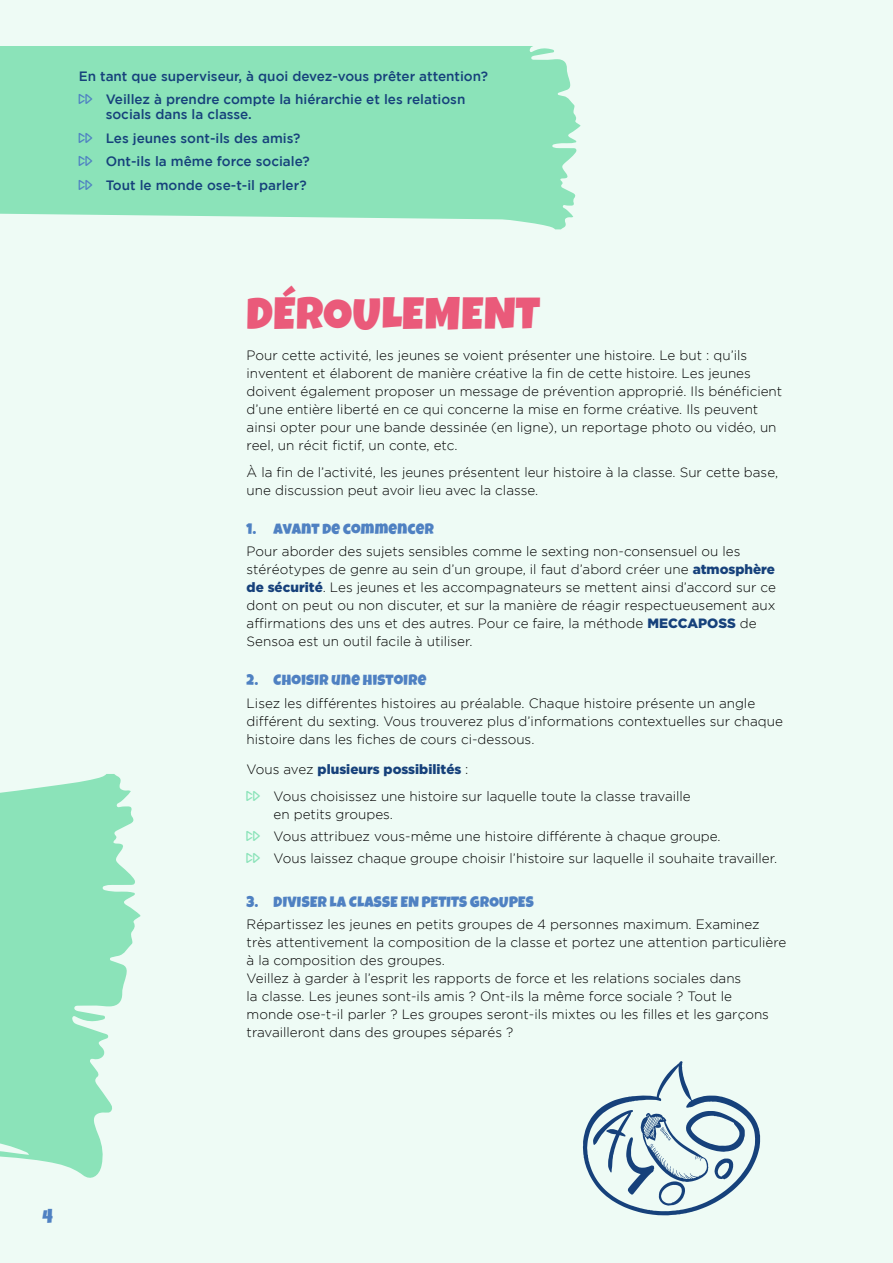
<style>
.page{position:relative;width:893px;height:1263px;background:#eefbf5}
.page>*{position:absolute;margin:0;border:0;box-sizing:border-box;transform-origin:0 0}
.t1{font:45px "Luckiest Guy";letter-spacing:.015em;color:#ea5a7a}
.t2{font:19.5px "Luckiest Guy";color:#4f81c2}
.t3{font:15px "Luckiest Guy";letter-spacing:.02em;color:#4f81c2}
.t4{font:300 13.5px/18px "Gotham";color:#000}
.t5{font:500 13.5px/23.5px "Gotham";color:#16417b}
.s1{color:#4f81c2}
.s2{font-weight:900;color:#16417b}
.s3{color:#8be3b9}
</style>
<div class="page">
<svg style="left:0;top:47px;width:580px;height:182px;background:#93e5be"></svg>
<svg style="left:0;top:774px;width:140px;height:404px;fill:#8be3b9"></svg>
<svg style="left:583px;top:1061px;width:177px;height:154px"></svg>
<p class="t5" style="left:79px;top:64px;width:411px">En tant que superviseur, à quoi devez-vous prêter attention? <span class="s1">⏩</span> Veillez à prendre compte la hiérarchie et les relatiosn</p>
<p class="t5" style="left:79px;top:102px;width:232px;text-indent:27px">socials dans la classe.<br><span class="s1">⏩</span> Les jeunes sont-ils des amis? <span class="s1">⏩</span> Ont-ils la même force sociale? <span class="s1">⏩</span> Tout le monde ose-t-il parler?</p>
<h1 class="t1" style="left:247px;top:284px;width:295px">DÉROULEMENT</h1>
<p class="t4" style="left:247px;top:346px;width:537px">Pour cette activité, les jeunes se voient présenter une histoire. Le but : qu’ils inventent et élaborent de manière créative la fin de cette histoire. Les jeunes doivent également proposer un message de prévention approprié. Ils bénéficient d’une entière liberté en ce qui concerne la mise en forme créative. Ils peuvent ainsi opter pour une bande dessinée (en ligne), un reportage photo ou vidéo, un reel, un récit fictif, un conte, etc.</p>
<p class="t4" style="left:247px;top:463px;width:533px">À la fin de l’activité, les jeunes présentent leur histoire à la classe. Sur cette base, une discussion peut avoir lieu avec la classe.</p>
<p class="t3" style="left:247px;top:519px;width:189px">1. AVANT DE COMMENCER</p>
<p class="t4" style="left:247px;top:542px;width:531px">Pour aborder des sujets sensibles comme le sexting non-consensuel ou les stéréotypes de genre au sein d’un groupe, il faut d’abord créer une <span class="s2">atmosphère de sécurité</span>. Les jeunes et les accompagnateurs se mettent ainsi d’accord sur ce dont on peut ou non discuter, et sur la manière de réagir respectueusement aux affirmations des uns et des autres. Pour ce faire, la méthode <span class="s2">MECCAPOSS</span> de Sensoa est un outil facile à utiliser.</p>
<p class="t3" style="left:247px;top:670px;width:181px">2. CHOISIR UNE HISTOIRE</p>
<p class="t4" style="left:247px;top:694px;width:538px">Lisez les différentes histoires au préalable. Chaque histoire présente un angle différent du sexting. Vous trouverez plus d’informations contextuelles sur chaque histoire dans les fiches de cours ci-dessous.</p>
<p class="t4" style="left:247px;top:756px;width:446px;line-height:26.5px">Vous avez <span class="s2">plusieurs possibilités</span> :<br><span class="s3">⏩</span> Vous choisissez une histoire sur laquelle toute la classe travaille</p>
<p class="t4" style="left:247px;top:803px;width:532px;line-height:22.2px;text-indent:27px">en petits groupes.<br><span class="s3">⏩</span> Vous attribuez vous-même une histoire différente à chaque groupe.<br><span class="s3">⏩</span> Vous laissez chaque groupe choisir l’histoire sur laquelle il souhaite travailler.</p>
<p class="t3" style="left:247px;top:892px;width:288px">3. DIVISER LA CLASSE EN PETITS GROUPES</p>
<p class="t4" style="left:247px;top:915px;width:541px">Répartissez les jeunes en petits groupes de 4 personnes maximum. Examinez très attentivement la composition de la classe et portez une attention particulière à la composition des groupes.<br>Veillez à garder à l’esprit les rapports de force et les relations sociales dans<br>la classe. Les jeunes sont-ils amis ? Ont-ils la même force sociale ? Tout le<br>monde ose-t-il parler ? Les groupes seront-ils mixtes ou les filles et les garçons travailleront dans des groupes séparés ?</p>
<h2 class="t2" style="left:43px;top:1203px;width:12px">4</h2>
</div>
